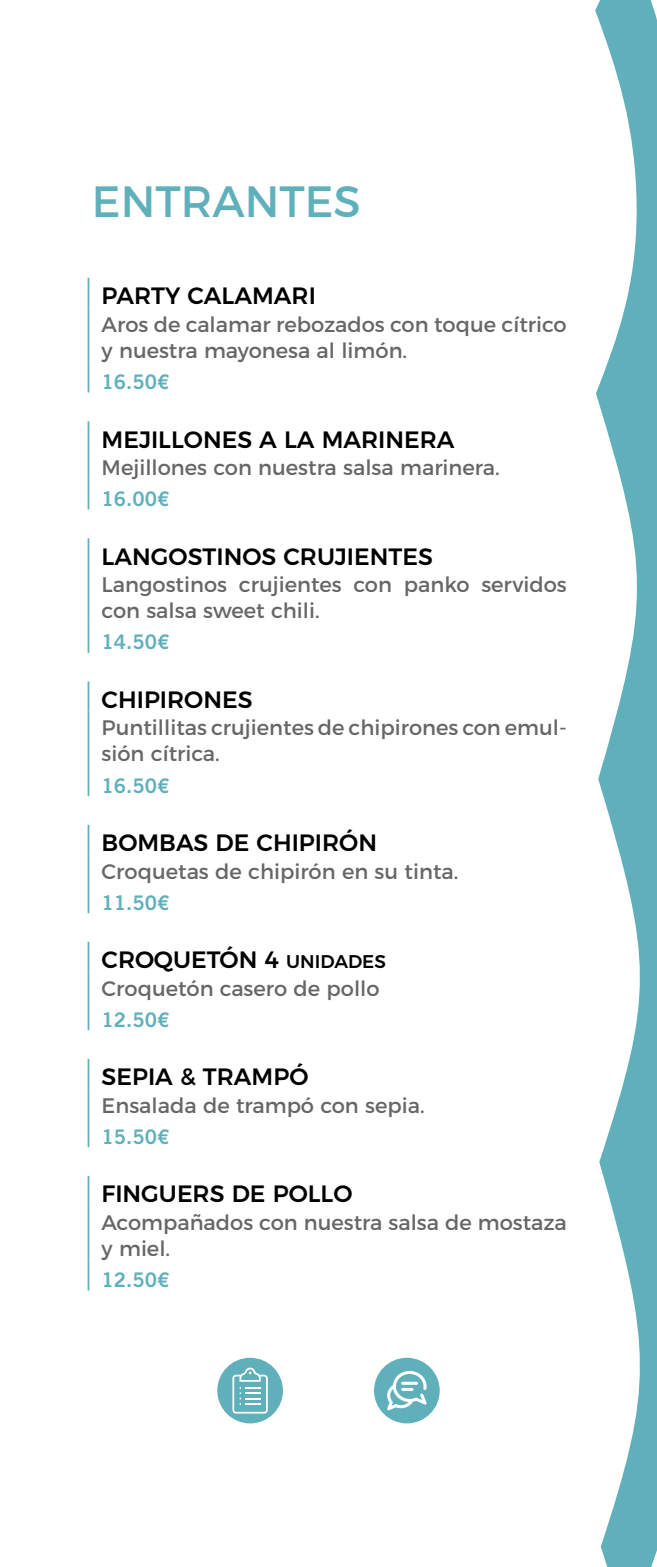
<style>
.page{position:relative;width:657px;height:1567px;background:#fff}
.page>*{position:absolute;margin:0;border:0;box-sizing:border-box;transform-origin:0 0}
.t1{font:43.75px "Montserrat";color:#60b0bb}
.t2{font:500 23.62px "Montserrat";color:#000}
.t3{font:21px/26.2px "Montserrat";color:#666}
.t4{font:20.12px "Trade Gothic LT Std Bd 2";color:#60b0bb}
.s1{font-size:18.38px}
</style>
<div class="page">
<svg style="left:595px;top:0;width:61px;height:1566px;fill:#60b0bb"></svg>
<hr style="left:88px;top:278px;width:1px;height:30px;background:#60b0bb">
<hr style="left:88px;top:308px;width:1px;height:53px;background:#60b0bb">
<hr style="left:88px;top:421px;width:1px;height:30px;background:#60b0bb">
<svg style="left:88px;top:451px;width:1px;height:27px"></svg>
<hr style="left:88px;top:538px;width:1px;height:30px;background:#60b0bb">
<hr style="left:88px;top:568px;width:1px;height:53px;background:#60b0bb">
<hr style="left:88px;top:681px;width:1px;height:30px;background:#60b0bb">
<hr style="left:88px;top:711px;width:1px;height:54px;background:#60b0bb">
<hr style="left:88px;top:824px;width:1px;height:30px;background:#60b0bb">
<svg style="left:88px;top:854px;width:1px;height:28px"></svg>
<hr style="left:88px;top:941px;width:1px;height:30px;background:#60b0bb">
<svg style="left:88px;top:971px;width:1px;height:28px"></svg>
<hr style="left:88px;top:1058px;width:1px;height:30px;background:#60b0bb">
<svg style="left:88px;top:1088px;width:1px;height:28px"></svg>
<hr style="left:88px;top:1175px;width:1px;height:30px;background:#60b0bb">
<hr style="left:88px;top:1205px;width:1px;height:54px;background:#60b0bb">
<hr style="left:88px;top:361px;width:1px;height:31px;background:#60b0bb">
<hr style="left:88px;top:478px;width:1px;height:31px;background:#60b0bb">
<hr style="left:88px;top:621px;width:1px;height:32px;background:#60b0bb">
<hr style="left:88px;top:765px;width:1px;height:31px;background:#60b0bb">
<hr style="left:88px;top:882px;width:1px;height:31px;background:#60b0bb">
<hr style="left:88px;top:999px;width:1px;height:31px;background:#60b0bb">
<hr style="left:88px;top:1116px;width:1px;height:31px;background:#60b0bb">
<hr style="left:88px;top:1259px;width:1px;height:31px;background:#60b0bb">
<div style="left:374px;top:1357px;width:65px;height:66px;background:#60b0bb;border-radius:50%"></div>
<svg style="left:387px;top:1370px;width:39px;height:40px"></svg>
<div style="left:217px;top:1357px;width:66px;height:66px;background:#60b0bb;border-radius:50%"></div>
<svg style="left:232px;top:1367px;width:36px;height:46px"></svg>
<h1 class="t1" style="left:92px;top:166px;width:270px">ENTRANTES</h1>
<p class="t2" style="left:102px;top:277px;width:216px">PARTY CALAMARI</p>
<p class="t3" style="left:102px;top:309px;width:466px">Aros de calamar rebozados con toque cítrico y nuestra mayonesa al limón.</p>
<p class="t4" style="left:102px;top:369px;width:69px">16.50€</p>
<p class="t2" style="left:102px;top:420px;width:354px">MEJILLONES A LA MARINERA</p>
<p class="t3" style="left:102px;top:452px;width:399px">Mejillones con nuestra salsa marinera.</p>
<p class="t4" style="left:102px;top:486px;width:69px">16.00€</p>
<p class="t2" style="left:102px;top:537px;width:332px">LANGOSTINOS CRUJIENTES</p>
<p class="t3" style="left:102px;top:569px;width:466px">Langostinos crujientes con panko servidos con salsa sweet chili.</p>
<p class="t4" style="left:102px;top:629px;width:69px">14.50€</p>
<p class="t2" style="left:102px;top:680px;width:152px">CHIPIRONES</p>
<p class="t3" style="left:102px;top:713px;width:466px">Puntillitas crujientes de chipirones con emul&shy;sión cítrica.</p>
<p class="t4" style="left:102px;top:773px;width:69px">16.50€</p>
<p class="t2" style="left:102px;top:823px;width:277px">BOMBAS DE CHIPIRÓN</p>
<p class="t3" style="left:102px;top:856px;width:358px">Croquetas de chipirón en su tinta.</p>
<p class="t4" style="left:102px;top:890px;width:69px">11.50€</p>
<p class="t2" style="left:102px;top:940px;width:286px">CROQUETÓN 4 <span class="s1">UNIDADES</span></p>
<p class="t3" style="left:102px;top:973px;width:279px">Croquetón casero de pollo</p>
<p class="t4" style="left:102px;top:1007px;width:69px">12.50€</p>
<p class="t2" style="left:102px;top:1057px;width:208px">SEPIA &amp; TRAMPÓ</p>
<p class="t3" style="left:102px;top:1090px;width:324px">Ensalada de trampó con sepia.</p>
<p class="t4" style="left:102px;top:1124px;width:69px">15.50€</p>
<p class="t2" style="left:102px;top:1174px;width:252px">FINGUERS DE POLLO</p>
<p class="t3" style="left:102px;top:1207px;width:466px">Acompañados con nuestra salsa de mostaza y miel.</p>
<p class="t4" style="left:102px;top:1267px;width:69px">12.50€</p>
</div>
